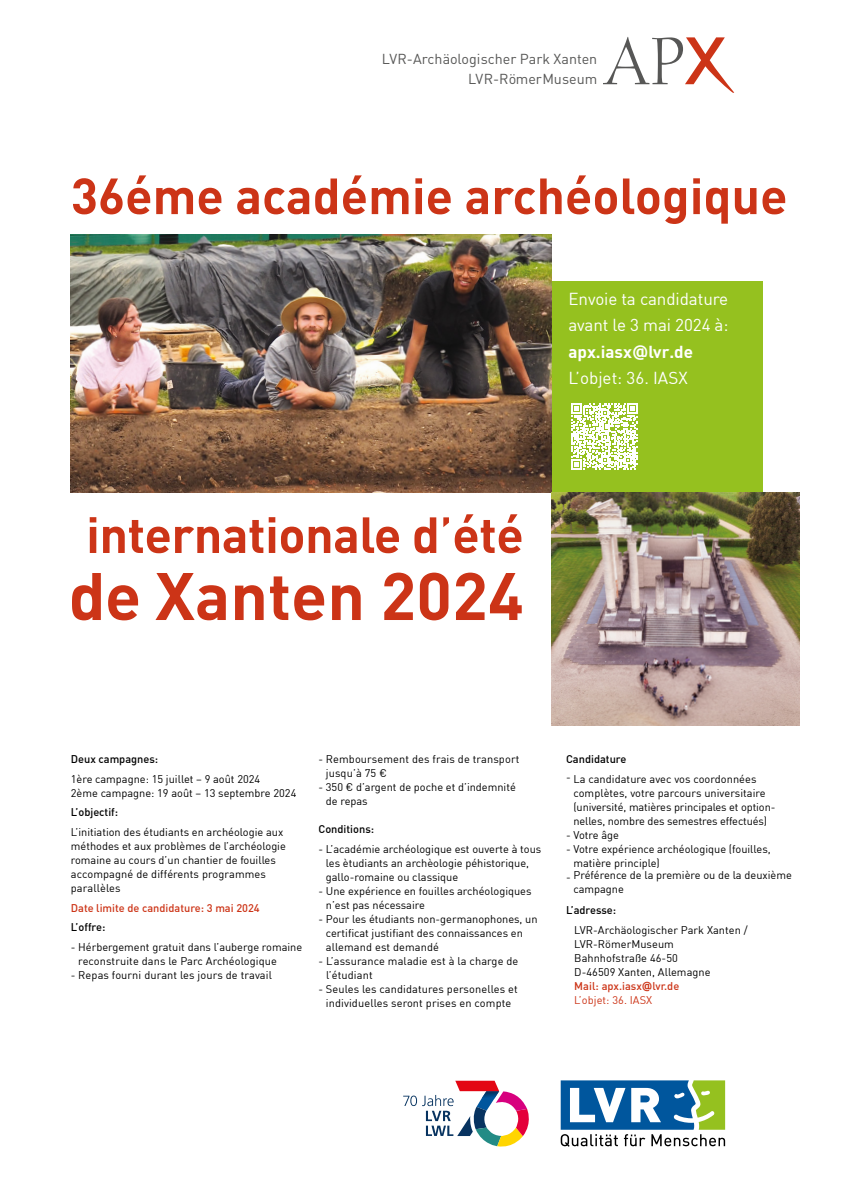
<style>
.page{position:relative;width:842px;height:1191px;background:#fff}
.page>*{position:absolute;margin:0;border:0;box-sizing:border-box;transform-origin:0 0}
.t1{font:700 66px "DIN";color:#cc3417}
.t2{font:700 50px "DIN";color:#cc3417}
.t3{font:17px "DIN";letter-spacing:-.005em;color:#fff}
.t4{font:700 17px "DIN";color:#fff}
.t5{font:14.3px/20.2px "DIN";color:#575756;text-align:right}
.t6{font:11px/14px "DIN";color:#000}
.t7{font:500 11px "DIN";color:#000}
.t8{font:500 11px "DIN";color:#cc3417}
.s1{font-family:"Verdana"}
.s2{font-weight:500}
.s3{font-weight:500;color:#cc3417}
.s4{font-family:"Verdana";font-weight:700;color:#cc3417}
.s5{color:#cc3417}
</style>
<div class="page">
<svg style="left:603px;top:37px;width:131px;height:56px"></svg>
<svg style="left:561px;top:1080px;width:164px;height:66px"></svg>
<svg style="left:403px;top:1080px;width:126px;height:66px"></svg>
<div style="left:551px;top:281px;width:212px;height:212px;background:#95c11f"></div>
<img style="left:71px;top:235px;width:480px;height:258px">
<img style="left:551px;top:492px;width:248px;height:233px">
<svg style="left:571px;top:403px;width:67px;height:66px"></svg>
<h3 class="t5" style="left:382px;top:48px;width:217px">LVR-Archäologischer Park Xanten<br>LVR-RömerMuseum</h3>
<p class="t2" style="left:71px;top:163px;width:718px">36éme académie archéologique</p>
<p class="t3" style="left:568px;top:288px;width:161px">Envoie ta candidature</p>
<p class="t3" style="left:568px;top:315px;width:162px">avant le 3 mai 2024 à:</p>
<p class="t4" style="left:568px;top:340px;width:126px">apx.iasx<span class="s1">@</span>lvr.de</p>
<p class="t3" style="left:568px;top:367px;width:121px">L’objet: 36. IASX</p>
<p class="t2" style="left:86px;top:502px;width:439px">internationale d<span class="s2">’</span>été</p>
<p class="t1" style="left:69px;top:553px;width:457px">de Xanten 2024</p>
<p class="t7" style="left:71px;top:752px;width:89px">Deux campagnes:</p>
<p class="t6" style="left:71px;top:771px;width:227px">1ère campagne: 15 juillet – 9 août 2024<br>2ème campagne: 19 août – 13 septembre 2024</p>
<p class="t7" style="left:71px;top:805px;width:49px">L’objectif:</p>
<p class="t6" style="left:71px;top:824px;width:217px">L’initiation des étudiants en archéologie aux méthodes et aux problèmes de l’archéologie romaine au cours d’un chantier de fouilles accompagné de différents programmes parallèles</p>
<p class="t8" style="left:71px;top:900px;width:190px">Date limite de candidature: 3 mai 2024</p>
<p class="t7" style="left:71px;top:920px;width:36px">L’offre:</p>
<p class="t6" style="left:78px;top:939px;width:225px;text-indent:-7px">- Hérbergement gratuit dans l’auberge romaine reconstruite dans le Parc Archéologique</p>
<p class="t6" style="left:71px;top:967px;width:203px">- Repas fourni durant les jours de travail</p>
<p class="t6" style="left:326px;top:751px;width:195px;text-indent:-7px">- Remboursement des frais de transport jusqu’à 75 €</p>
<p class="t6" style="left:326px;top:779px;width:192px;text-indent:-7px">- 350 € d’argent de poche et d’indemnité de repas</p>
<p class="t7" style="left:318px;top:822px;width:57px">Conditions:</p>
<p class="t6" style="left:326px;top:841px;width:217px;text-indent:-7px">- L’académie archéologique est ouverte à tous les ètudiants an archèologie péhistorique, gallo-romaine ou classique</p>
<p class="t6" style="left:326px;top:883px;width:207px;text-indent:-7px">- Une expérience en fouilles archéologiques n’est pas nécessaire</p>
<p class="t6" style="left:326px;top:911px;width:213px;text-indent:-7px">- Pour les étudiants non-germanophones, un certificat justifiant des connaissances en allemand est demandé</p>
<p class="t6" style="left:326px;top:953px;width:194px;text-indent:-8px">- L’assurance maladie est à la charge de l’étudiant</p>
<p class="t6" style="left:318px;top:981px;width:201px;text-align:center">- Seules les candidatures personelles et individuelles seront prises en compte</p>
<p class="t7" style="left:566px;top:752px;width:62px">Candidature</p>
<p class="t6" style="left:573px;top:771px;width:203px;text-indent:-7px">- La candidature avec vos coordonnées complètes, votre parcours universitaire (université, matières principales et option&shy;nelles, nombre des semestres effectués)</p>
<p class="t6" style="left:566px;top:827px;width:54px">- Votre âge</p>
<p class="t6" style="left:573px;top:841px;width:199px;text-indent:-7px">- Votre expérience archéologique (fouilles, matière principle)</p>
<p class="t6" style="left:573px;top:867px;width:220px;text-indent:-7px">- Préférence de la première ou de la deuxième campagne</p>
<p class="t7" style="left:566px;top:903px;width:52px">L’adresse:</p>
<p class="t6" style="left:574px;top:922px;width:175px">LVR-Archäologischer Park Xanten /<br>LVR-RömerMuseum<br>Bahnhofstraße 46-50<br>D-46509 Xanten, Allemagne<br><span class="s3">Mail: apx.iasx</span><span class="s4">@</span><span class="s3">lvr.de<br></span><span class="s5">L’objet: 36. IASX</span></p>
</div>
